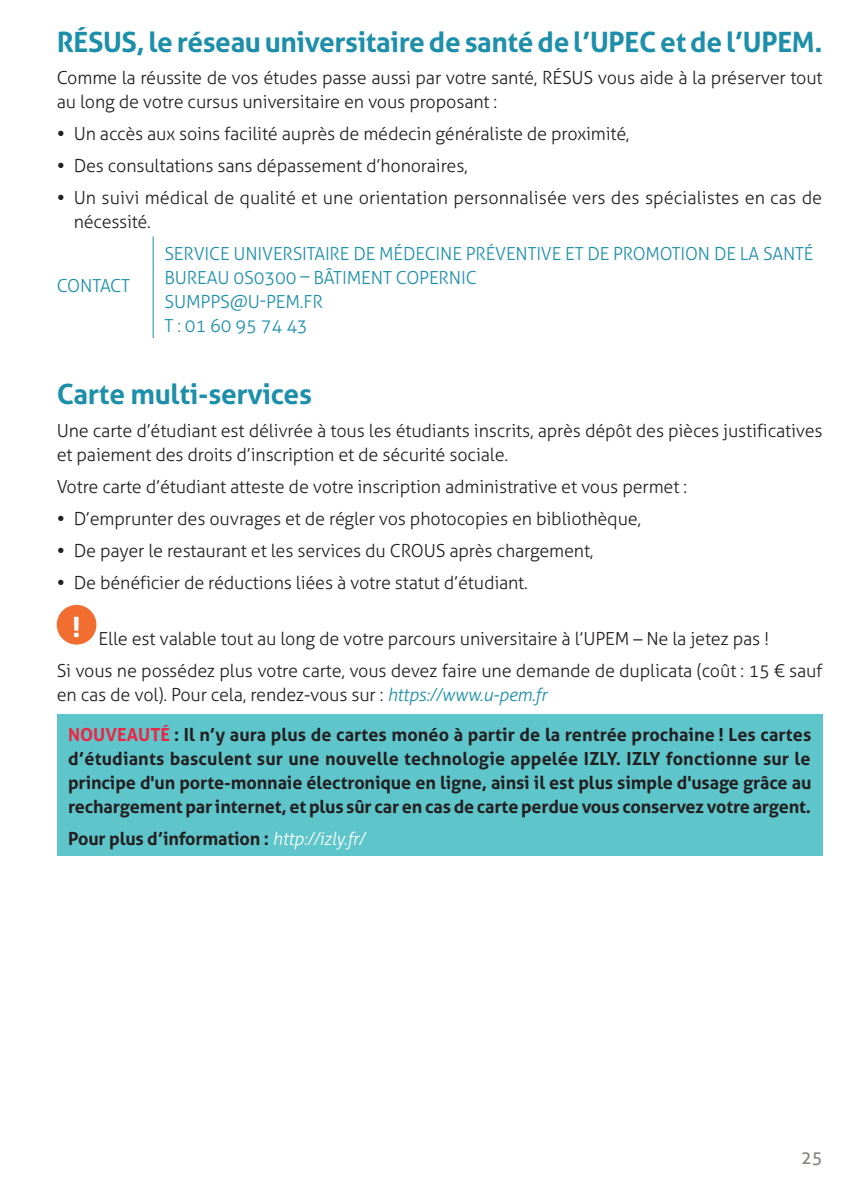
<style>
.page{position:relative;width:851px;height:1191px;background:#fff}
.page>*{position:absolute;margin:0;border:0;box-sizing:border-box;transform-origin:0 0}
.t1{font:700 28px "Aller";letter-spacing:-.015em;color:#1d8faa}
.t2{font:300 18px/32px "Aller";letter-spacing:-.01em;color:#231f20}
.t3{font:700 18px/24px "Aller";letter-spacing:-.01em;color:#231f20;text-align:justify}
.t4{font:300 18px/24px "Aller";letter-spacing:-.01em;color:#1d8faa;text-align:right}
.t5{font:18px "Aller";color:#888782}
.s1{font-style:italic;color:#1d8faa}
.s2{color:#ed2544}
.s3{font-weight:300;font-style:italic;color:#fff}
</style>
<div class="page">
<hr style="left:153px;top:236px;width:1px;height:102px;background:#1d8faa">
<div style="left:57px;top:605px;width:39px;height:39px;background:#f26d30;border-radius:50%"></div>
<div style="left:57px;top:714px;width:765px;height:142px;background:#5ec6cb"></div>
<h1 class="t1" style="left:57px;top:25px;width:767px">RÉSUS, le réseau universitaire de santé de l’UPEC et de l’UPEM.</h1>
<p class="t2" style="left:57px;top:62px;width:496px">Comme la réussite de vos études passe aussi par votre santé, RÉSUS</p>
<p class="t2" style="left:598px;top:62px;width:226px">vous aide à la préserver tout</p>
<p class="t2" style="left:74px;top:86px;width:749px;text-indent:-17px">au long de votre cursus universitaire en vous proposant :<br>U n accès aux soins facilité auprès de médecin généraliste de proximité,<br>Des consultations sans dépassement d’honoraires,<br>U n suivi médical de qualité et une orientation personnalisée vers des spécialistes en cas de</p>
<p class="t2" style="left:74px;top:206px;width:79px">nécessité.</p>
<p class="t4" style="left:57px;top:274px;width:75px">Contact</p>
<p class="t4" style="left:164px;top:242px;width:118px">SERVICE UNIVERSITAIRE</p>
<p class="t4" style="left:353px;top:242px;width:162px">DE MÉDECINE PRÉVENTI</p>
<p class="t4" style="left:541px;top:242px;width:130px">VE ET DE PROMOTION</p>
<p class="t4" style="left:714px;top:242px;width:60px">DELASANTÉ</p>
<p class="t4" style="left:164px;top:266px;width:22px">BUREAU</p>
<p class="t4" style="left:233px;top:266px;width:139px">0S0300 – BÂTI MENT</p>
<p class="t4" style="left:396px;top:266px;width:43px">COPERNI</p>
<p class="t4" style="left:466px;top:266px;width:13px">C</p>
<p class="t4" style="left:164px;top:290px;width:113px">SU MPPS@U-PEM</p>
<p class="t4" style="left:164px;top:290px;width:149px">.FR<br>T : 01 60 95 74 43</p>
<h1 class="t1" style="left:57px;top:377px;width:257px">Carte multi-services</h1>
<p class="t2" style="left:57px;top:418px;width:767px;line-height:24px">U ne carte d’étudiant est délivrée à tous les étudiants inscrits, après dépôt des pièces justificatives et paiement des droits d’inscription et de sécurité sociale.</p>
<p class="t2" style="left:74px;top:470px;width:614px;text-indent:-17px">Votre carte d’étudiant atteste de votre inscription administrative et vous permet :<br>D’emprunter des ouvrages et de régler vos photocopies en bibliothèque,<br>De payer le restaurant et les services du CROUS</p>
<p class="t2" style="left:74px;top:534px;width:521px;text-indent:375px">après chargement,<br>De bénéficier de réductions liées à votre statut d’étudiant.</p>
<p class="t2" style="left:57px;top:622px;width:767px;text-indent:16px"><sup>!</sup> Elle est valable tout au long de votre parcours universitaire à l’U PEM – N e la jetez pas !<br>Si vous ne possédez plus votre carte, vous devez faire une demande de duplicata (coût : 15 € sauf</p>
<p class="t2" style="left:57px;top:678px;width:492px">en cas de vol). Pour cela, rendez-vous sur : <span class="s1">https://www.u-pem.fr</span></p>
<p class="t3" style="left:68px;top:722px;width:744px"><span class="s2">NOUVEAUTÉ</span> : Il n’y aura plus de cartes monéo à partir de la rentrée prochaine ! Les cartes d’étudiants basculent sur une nouvelle technologie appelée IZLY. IZLY fonctionne sur le principe d'un porte-monnaie électronique en ligne, ainsi il est plus simple d'usage grâce au rechargement par internet, et plus sûr car en cas de carte perdue vous conservez votre argent.</p>
<p class="t3" style="left:68px;top:826px;width:298px">Pour plus d’information : <span class="s3">http://izly.fr/</span></p>
<p class="t5" style="left:800px;top:1146px;width:23px">25</p>
</div>
